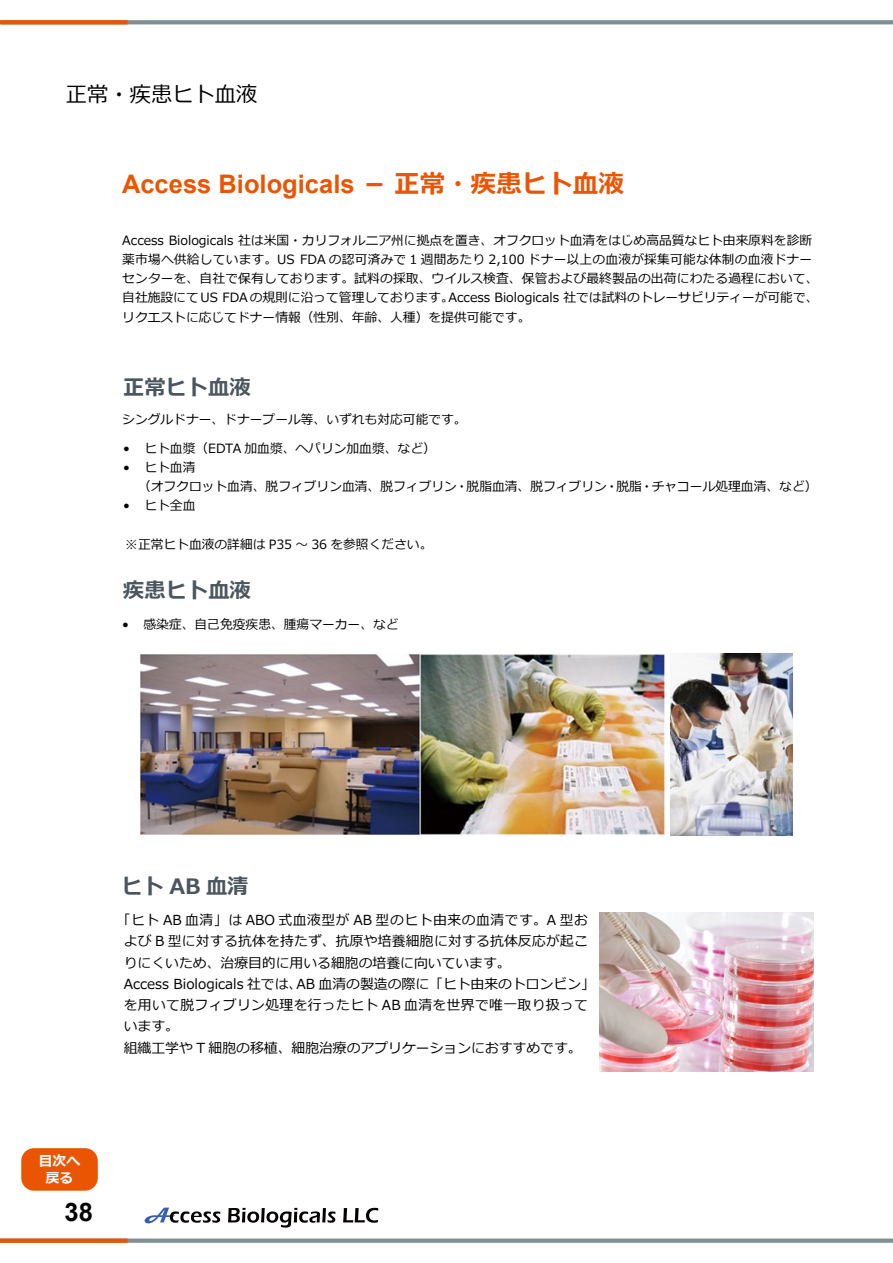
<style>
.page{position:relative;width:893px;height:1263px;background:#fff}
.page>*{position:absolute;margin:0;border:0;box-sizing:border-box;transform-origin:0 0}
.t1{font:700 25.5px "Arial";color:#ea5504}
.t2{font:700 25.5px "Arial";color:#000}
.t3{font:700 21.3px "Meiryo";color:#4b565e}
.t4{font:21.3px "Meiryo";color:#000}
.t5{font:13.8px/21.3px "Meiryo";color:#000}
.t6{font:700 13.8px/17px "Meiryo";color:#fff;text-align:center}
.t7{font:12.75px/19.2px "Meiryo";color:#000}
.s1{font-family:"Meiryo"}
</style>
<div class="page">
<svg style="left:128px;top:20px;width:765px;height:4px;fill:#828e95"></svg>
<div style="left:0;top:1238px;width:893px;height:5px;background:#828e95"></div>
<svg style="left:0;top:20px;width:128px;height:4px"></svg>
<div style="left:0;top:1238px;width:128px;height:5px;background:#ea5504"></div>
<div style="left:21px;top:1148px;width:77px;height:43px;background:#ea5504;border-radius:13px"></div>
<svg style="left:145px;top:1207px;width:75px;height:16px"></svg>
<svg style="left:228px;top:1208px;width:107px;height:19px"></svg>
<svg style="left:343px;top:1208px;width:35px;height:15px"></svg>
<img style="left:600px;top:913px;width:214px;height:159px">
<img style="left:140px;top:654px;width:525px;height:181px">
<img style="left:670px;top:653px;width:123px;height:183px">
<h2 class="t4" style="left:66px;top:79px;width:193px">正常・疾患ヒト血液</h2>
<h1 class="t1" style="left:122px;top:166px;width:503px">Access Biologicals <span class="s1">－正常・疾患ヒト血液</span></h1>
<p class="t7" style="left:122px;top:232px;width:698px">Access Biologicals 社は米国・カリフォルニア州に拠点を置き、オフクロット血清をはじめ高品質なヒト由来原料を診断薬市場へ供給しています。US FDA の認可済みで 1 週間あたり 2,100 ドナー以上の血液が採集可能な体制の血液ドナーセンターを、自社で保有しております。試料の採取、ウイルス検査、保管および最終製品の出荷にわたる過程において、自社施設にて US FDAの規則に沿って管理しております。Access Biologicals 社では試料のトレーサビリティーが可能で、リクエストに応じてドナー情報（性別、年齢、人種）を提供可能です。</p>
<h2 class="t3" style="left:123px;top:372px;width:129px">正常ヒト血液</h2>
<p class="t7" style="left:122px;top:411px;width:346px">シングルドナー、ドナープール等、いずれも対応可能です。</p>
<p class="t7" style="left:123px;top:439px;width:314px">• ヒト血漿（EDTA 加血漿、ヘパリン加血漿、など）</p>
<p class="t7" style="left:138px;top:459px;width:681px;text-indent:-15px">• ヒト血清<br>（オフクロット血清、脱フィブリン血清、脱フィブリン・脱脂血清、脱フィブリン・脱脂・チャコール処理血清、など）</p>
<p class="t7" style="left:123px;top:497px;width:74px">• ヒト全血</p>
<p class="t7" style="left:125px;top:535px;width:309px">※正常ヒト血液の詳細は P35 〜 36 を参照ください。</p>
<h2 class="t3" style="left:123px;top:575px;width:129px">疾患ヒト血液</h2>
<p class="t7" style="left:122px;top:615px;width:278px">• 感染症、自己免疫疾患、腫瘍マーカー、など</p>
<h2 class="t3" style="left:122px;top:871px;width:128px">ヒト AB 血清</h2>
<p class="t5" style="left:124px;top:910px;width:473px;text-indent:-7px">「ヒト AB 血清」は ABO 式血液型が AB 型のヒト由来の血清です。A 型および B 型に対する抗体を持たず、抗原や培養細胞に対する抗体反応が起こりにくいため、治療目的に用いる細胞の培養に向いています。<br>Access Biologicals 社では、AB 血清の製造の際に「ヒト由来のトロンビン」を用いて脱フィブリン処理を行ったヒト AB 血清を世界で唯一取り扱っています。<br>組織工学や T 細胞の移植、細胞治療のアプリケーションにおすすめです。</p>
<p class="t6" style="left:39px;top:1153px;width:43px">目次へ戻る</p>
<h1 class="t2" style="left:65px;top:1194px;width:30px">38</h1>
</div>
